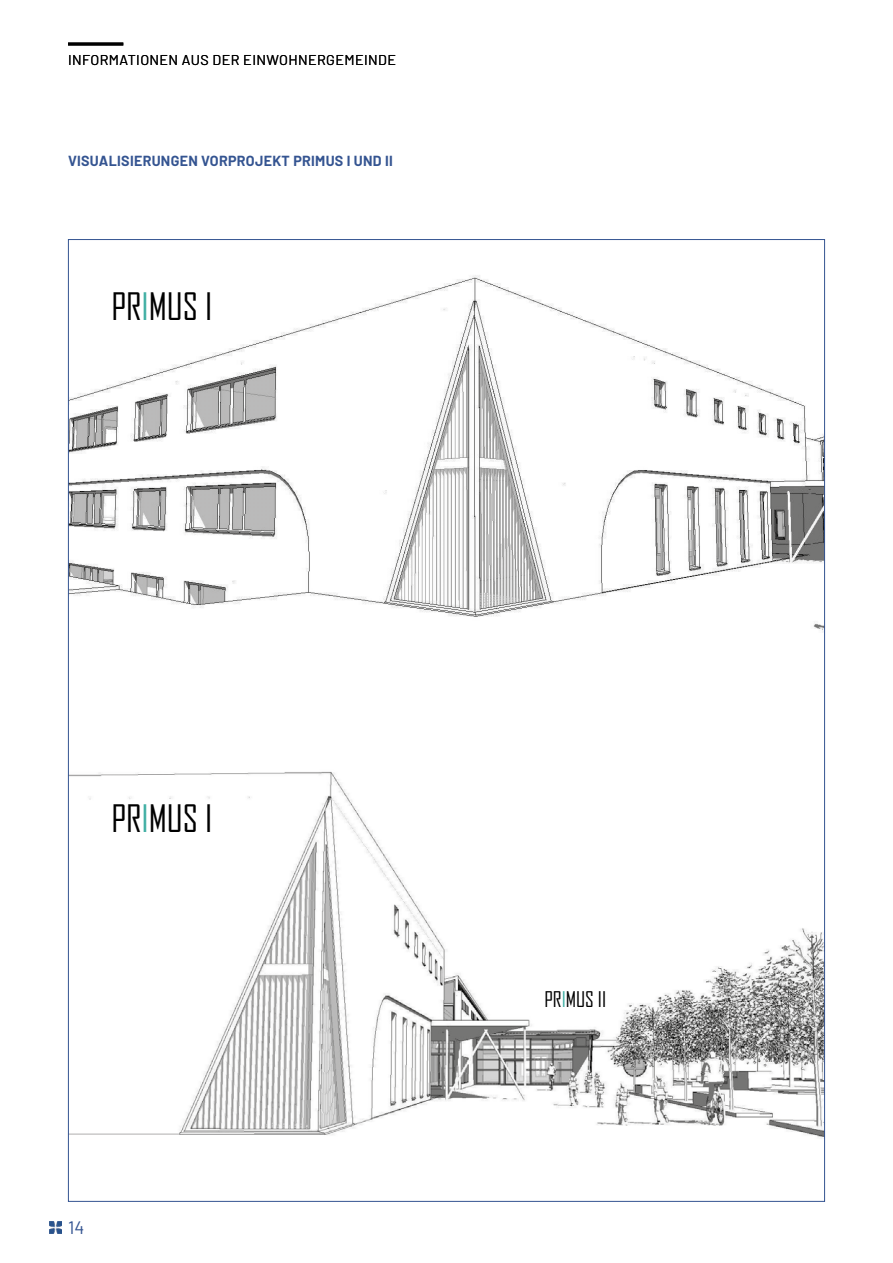
<style>
.page{position:relative;width:893px;height:1263px;background:#fff}
.page>*{position:absolute;margin:0;border:0;box-sizing:border-box;transform-origin:0 0}
.t1{font:36.3px "Generic 1 Regular OV BFGGQS";color:#000}
.t2{font:20.7px "Generic 1 Regular OV BFGGQS";color:#000}
.t3{font:18px "Barlow";color:#345491}
.t4{font:700 14.25px "Barlow";letter-spacing:.02em;color:#345491}
.t5{font:14.25px "Barlow";letter-spacing:.03em;color:#000}
.s1{color:#41afa4}
</style>
<div class="page">
<svg style="left:49px;top:1221px;width:13px;height:13px"></svg>
<hr style="left:68px;top:43px;width:55px;height:3px;background:#000">
<img style="left:70px;top:771px;width:753px;height:368px">
<img style="left:70px;top:275px;width:753px;height:358px">
<p class="t5" style="left:68px;top:50px;width:329px">INFORMATIONEN AUS DER EINWOHNERGEMEINDE</p>
<p class="t4" style="left:68px;top:151px;width:326px">VISUALISIERUNGEN VORPROJEKT PRIMUS I UND II</p>
<h1 class="t1" style="left:112px;top:292px;width:102px">PR<span class="s1">I</span>MUS I</h1>
<h1 class="t1" style="left:112px;top:804px;width:102px">PR<span class="s1">I</span>MUS I</h1>
<p class="t3" style="left:68px;top:1214px;width:18px">14</p>
<h2 class="t2" style="left:545px;top:991px;width:63px">PR<span class="s1">I</span>MUS II</h2>
</div>
